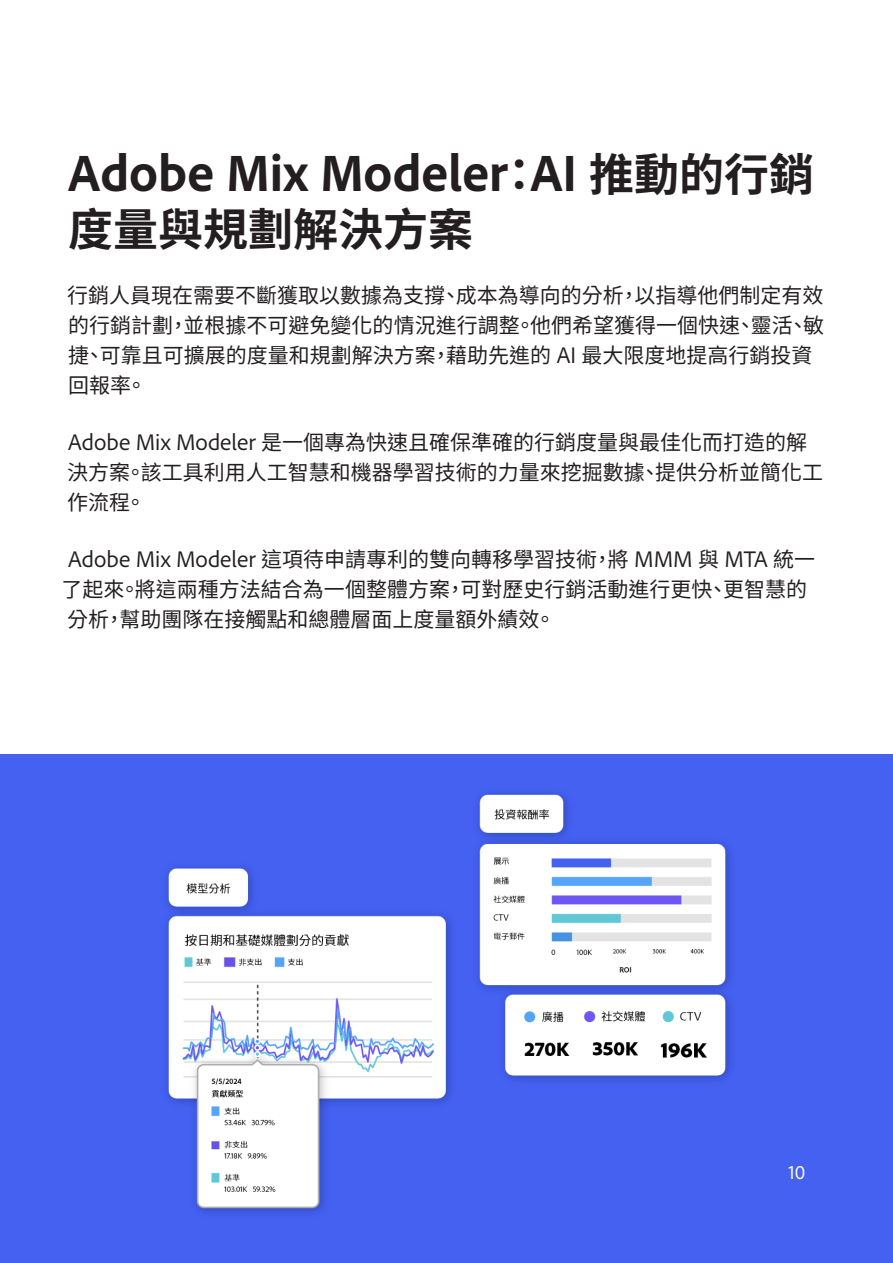
<style>
.page{position:relative;width:893px;height:1263px;background:#fff}
.page>*{position:absolute;margin:0;border:0;box-sizing:border-box;transform-origin:0 0}
.Chapter_Title{font:800 45px/55.5px "Adobe Clean Han TC";color:#231f20}
.Intro_Body_Copy{font:21px/30px "Adobe Clean Han TC";color:#231f20}
.t1{font:18px "Adobe Clean Han TC";color:#fff}
</style>
<div class="page">
<img style="left:0;top:754px;width:893px;height:509px">
<p class="Chapter_Title" style="left:68px;top:148px;width:748px">Adobe Mix Modeler：AI 推動的行銷度量與規劃解決方案</p>
<p class="Intro_Body_Copy" style="left:67px;top:281px;width:758px">行銷人員現在需要不斷獲取以數據為支撐、成本為導向的分析，以指導他們制定有效的行銷計劃，並根據不可避免變化的情況進行調整。他們希望獲得一個快速、靈活、敏捷、可靠且可擴展的度量和規劃解決方案，藉助先進的 AI 最大限度地提高行銷投資回報率。</p>
<p class="Intro_Body_Copy" style="left:67px;top:428px;width:758px">Adobe Mix Modeler 是一個專為快速且確保準確的行銷度量與最佳化而打造的解決方案。該工具利用人工智慧和機器學習技術的力量來挖掘數據、提供分析並簡化工作流程。</p>
<p class="Intro_Body_Copy" style="left:61px;top:545px;width:755px;text-indent:7px">Adobe Mix Modeler 這項待申請專利的雙向轉移學習技術，將 MMM 與 MTA 統一了起來。將這兩種方法結合為一個整體方案，可對歷史行銷活動進行更快、更智慧的分析，幫助團隊在接觸點和總體層面上度量額外績效。</p>
<p class="t1" style="left:788px;top:1162px;width:18px">10</p>
</div>
